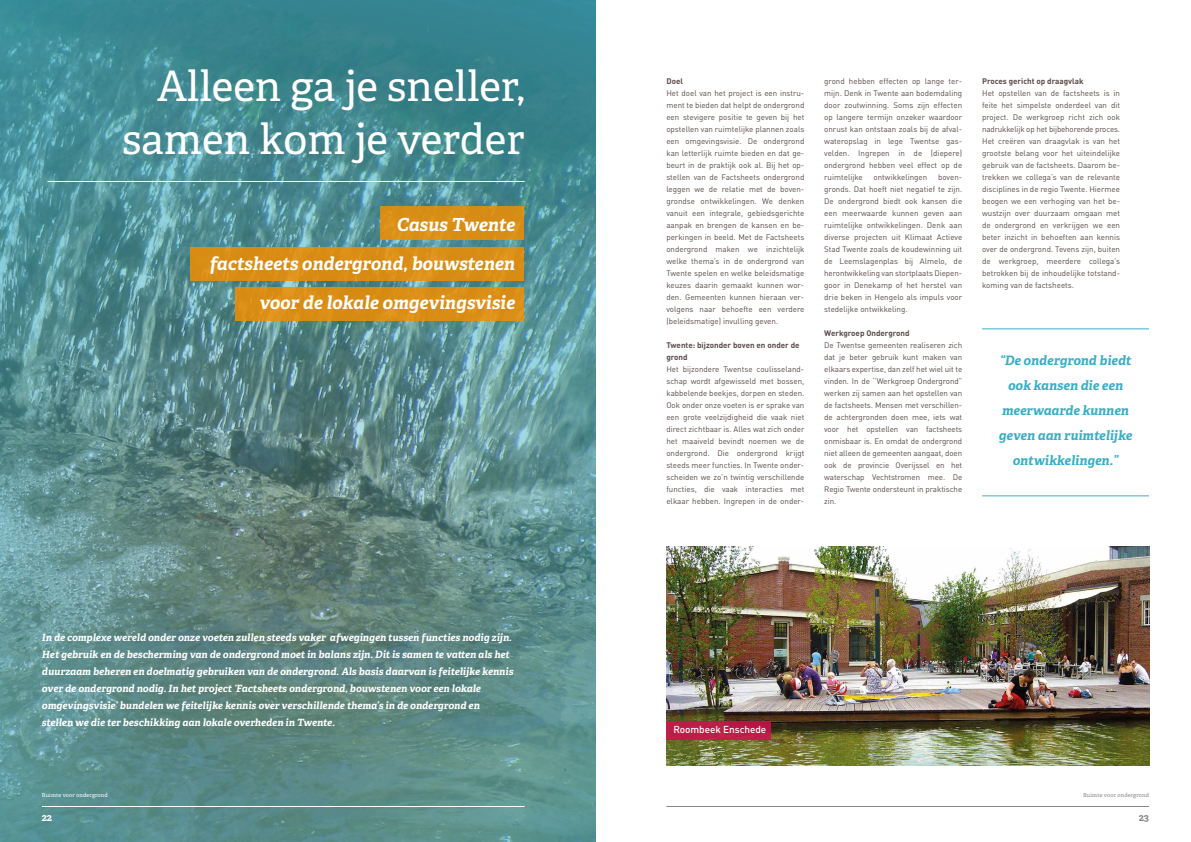
<style>
.page{position:relative;width:1191px;height:842px;background:#fff}
.page>*{position:absolute;margin:0;border:0;box-sizing:border-box;transform-origin:0 0}
.t1{font:42px/53px "Adelle";color:#fff;text-align:right}
.t2{font:italic 700 18px/39px "Adelle";color:#fff;text-align:right}
.t3{font:italic 700 13px/25px "Adelle";color:#39aec6;text-align:center}
.t4{font:italic 700 10px/17px "Adelle";color:#fff}
.t5{font:500 10px "DIN";letter-spacing:-.005em;color:#fff}
.t6{font:700 10px "Adelle";color:#878787}
.t7{font:700 10px "Adelle";color:#fff}
.t8{font:8px/12px "DIN";color:#5a4c48;text-align:justify}
.t9{font:700 8px/12px "DIN";color:#5a4c48}
.t10{font:5.5px "Adelle";letter-spacing:.025em;color:#878787}
.t11{font:5.5px "Adelle";letter-spacing:.025em;color:#fff}
</style>
<div class="page">
<hr style="left:666px;top:806px;width:483px;height:1px;background:#878787">
<hr style="left:595px;top:0;width:1px;height:842px;background:#e0e0df">
<img style="left:0;top:0;width:595px;height:842px">
<hr style="left:48px;top:181px;width:476px;height:1px;background:#fff">
<div style="left:380px;top:207px;width:143px;height:33px;background:#d88d16"></div>
<div style="left:190px;top:247px;width:333px;height:33px;background:#d88c15"></div>
<div style="left:235px;top:287px;width:288px;height:33px;background:#da8e16"></div>
<img style="left:666px;top:546px;width:483px;height:219px">
<div style="left:666px;top:721px;width:105px;height:18px;background:#bc1d45"></div>
<hr style="left:982px;top:496px;width:167px;height:1px;background:#39aec6">
<hr style="left:982px;top:329px;width:167px;height:1px;background:#39aec6">
<hr style="left:42px;top:806px;width:482px;height:1px;background:#fff">
<h1 class="t1" style="left:122px;top:58px;width:404px">Alleen ga je sneller, samen kom je verder</h1>
<h2 class="t2" style="left:210px;top:204px;width:307px">Casus Twente<br>factsheets ondergrond, bouwstenen voor de lokale omgevingsvisie</h2>
<p class="t4" style="left:42px;top:628px;width:473px">In de complexe wereld onder onze voeten zullen steeds vaker afwegingen tussen functies nodig zijn.<br>Het gebruik en de bescherming van de ondergrond moet in balans zijn. Dit is samen te vatten als het duurzaam beheren en doelmatig gebruiken van de ondergrond. Als basis daarvan is feitelijke kennis over de ondergrond nodig. In het project ‘Factsheets ondergrond, bouwstenen voor een lokale omgevingsvisie’ bundelen we feitelijke kennis over verschillende thema’s in de ondergrond en stellen we die ter beschikking aan lokale overheden in Twente.</p>
<p class="t11" style="left:42px;top:791px;width:67px">Ruimte voor ondergrond</p>
<p class="t7" style="left:42px;top:810px;width:12px">22</p>
<p class="t9" style="left:666px;top:75px;width:18px">Doel</p>
<p class="t8" style="left:666px;top:87px;width:139px">Het doel van het project is een instru&shy;ment te bieden dat helpt de ondergrond een stevigere positie te geven bij het opstellen van ruimtelijke plannen zoals een omgevingsvisie. De ondergrond kan letterlijk ruimte bieden en dat ge&shy;beurt in de praktijk ook al. Bij het op&shy;stellen van de Factsheets ondergrond leggen we de relatie met de boven&shy;grondse ontwikkelingen. We denken vanuit een integrale, gebiedsgerichte aanpak en brengen de kansen en be&shy;perkingen in beeld. Met de Factsheets ondergrond maken we inzichtelijk welke thema’s in de ondergrond van Twente spelen en welke beleidsmatige keuzes daarin gemaakt kunnen wor&shy;den. Gemeenten kunnen hieraan ver&shy;volgens naar behoefte een verdere (beleidsmatige) invulling geven.</p>
<p class="t9" style="left:666px;top:339px;width:135px">Twente: bijzonder boven en onder de grond</p>
<p class="t8" style="left:666px;top:363px;width:139px">Het bijzondere Twentse coulisseland&shy;schap wordt afgewisseld met bossen, kabbelende beekjes, dorpen en steden.<br>Ook onder onze voeten is er sprake van een grote veelzijdigheid die vaak niet direct zichtbaar is. Alles wat zich onder het maaiveld bevindt noemen we de ondergrond. Die ondergrond krijgt steeds meer functies. In Twente onder&shy;scheiden we zo’n twintig verschillende functies, die vaak interacties met elkaar hebben. Ingrepen in de onder-</p>
<p class="t8" style="left:824px;top:75px;width:139px;text-align:left">grond hebben effecten op lange ter&shy;mijn. Denk in Twente aan bodemdaling door zoutwinning. Soms zijn effecten op langere termijn onzeker waardoor onrust kan ontstaan zoals bij de afval&shy;wateropslag in lege Twentse gas&shy;velden. Ingrepen in de (diepere) ondergrond hebben veel effect op de ruimtelijke</p>
<p class="t8" style="left:873px;top:171px;width:55px">ontwikkelingen</p>
<p class="t8" style="left:824px;top:171px;width:139px;text-align:left;text-indent:114px">boven&shy;gronds. Dat hoeft niet negatief te zijn.<br>De ondergrond biedt ook kansen die een meerwaarde kunnen geven aan ruimtelijke ontwikkelingen. Denk aan diverse projecten uit Klimaat Actieve Stad Twente zoals de koudewinning uit de Leemslagenplas bij Almelo, de herontwikkeling van stortplaats Diepen&shy;goor in Denekamp of het herstel van drie beken in Hengelo als impuls voor stedelijke ontwikkeling.</p>
<p class="t9" style="left:824px;top:327px;width:87px">Werkgroep Ondergrond</p>
<p class="t8" style="left:824px;top:339px;width:139px">De Twentse gemeenten realiseren zich dat je beter gebruik kunt maken van elkaars expertise, dan zelf het wiel uit te vinden. In de ‘’Werkgroep Ondergrond” werken zij samen aan het opstellen van de factsheets. Mensen met verschillen&shy;de achtergronden doen mee, iets wat voor het opstellen van factsheets onmisbaar is. En omdat de ondergrond niet alleen de gemeenten aangaat, doen ook de provincie Overijssel en het waterschap Vechtstromen mee. De Regio Twente ondersteunt in praktische zin.</p>
<p class="t9" style="left:982px;top:75px;width:103px">Proces gericht op draagvlak</p>
<p class="t8" style="left:982px;top:87px;width:139px">Het opstellen van de factsheets is in feite het simpelste onderdeel van dit project. De werkgroep richt zich ook nadrukkelijk op het bijbehorende proces.<br>Het creëren van draagvlak is van het grootste belang voor het uiteindelijke gebruik van de factsheets. Daarom be&shy;trekken we collega’s van de relevante disciplines in de regio Twente. Hiermee beogen we een verhoging van het be&shy;wustzijn over duurzaam omgaan met de ondergrond en verkrijgen we een beter inzicht in behoeften aan kennis over de ondergrond. Tevens zijn, buiten de werkgroep, meerdere collega’s betrokken bij de inhoudelijke totstand&shy;koming van de factsheets.</p>
<h3 class="t3" style="left:998px;top:348px;width:135px">“De ondergrond biedt ook kansen die een meerwaarde kunnen geven aan ruimtelijke ontwikkelingen.”</h3>
<p class="t5" style="left:673px;top:723px;width:94px">Roombeek Enschede</p>
<p class="t10" style="left:1083px;top:791px;width:67px">Ruimte voor ondergrond</p>
<p class="t6" style="left:1138px;top:810px;width:12px">23</p>
</div>
